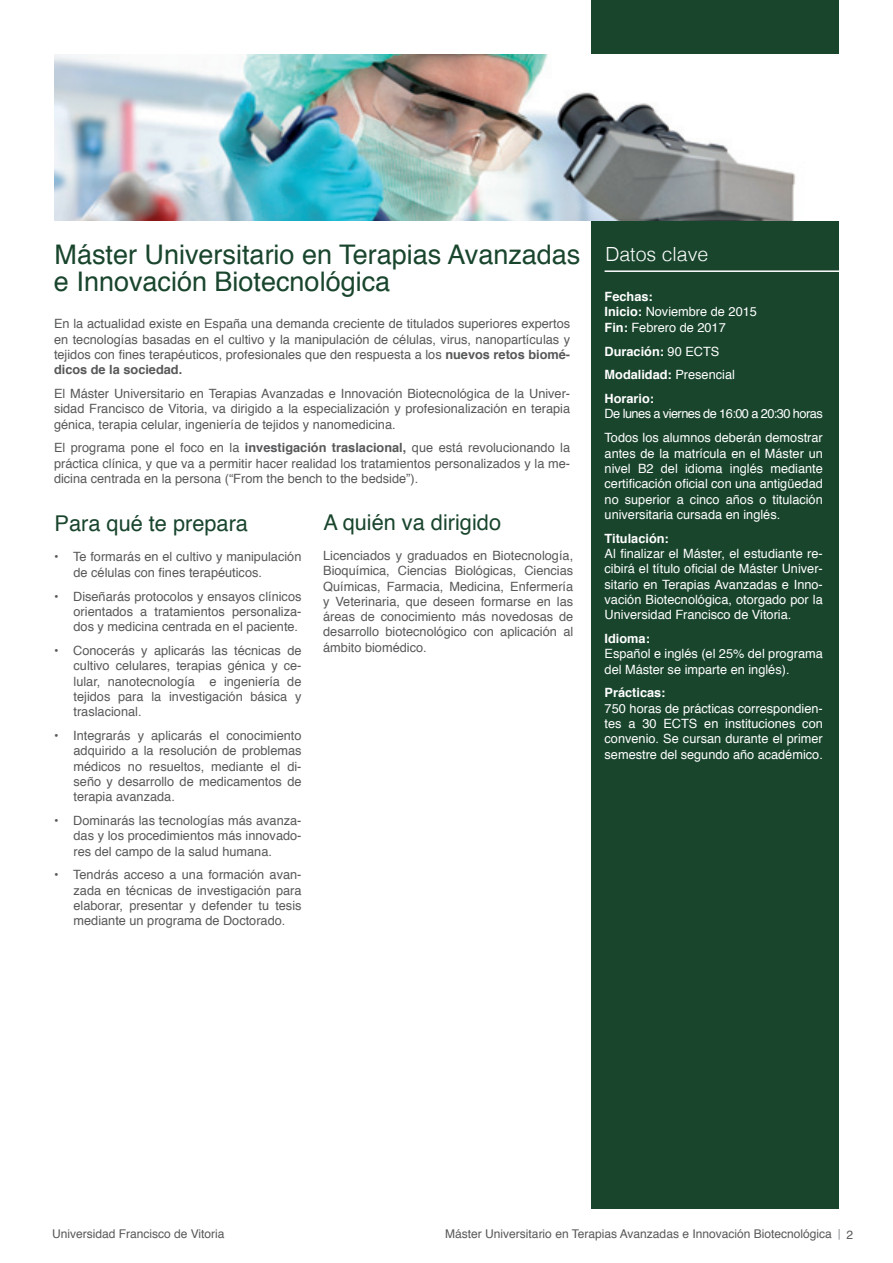
<style>
.page{position:relative;width:893px;height:1263px;background:#fff}
.page>*{position:absolute;margin:0;border:0;box-sizing:border-box;transform-origin:0 0}
.t1{font:27px/27px "Helvetica";color:#19452d}
.t2{font:21.75px "Helvetica";color:#19452d}
.t3{font:300 19.5px "Helvetica";color:#fff}
.t4{font:12.75px/15.3px "Helvetica";color:#57585a;text-align:justify}
.t5{font:12.75px/15.3px "Helvetica";color:#fff}
.t6{font:700 12.75px/23.9px "Helvetica";color:#fff}
.t7{font:12px "Helvetica";color:#57585a}
.s1{font-weight:700}
.s2{font-weight:400}
</style>
<div class="page">
<div style="left:591px;top:0;width:248px;height:1209px;background:#19452d"></div>
<hr style="left:605px;top:270px;width:246px;height:2px;background:#fff">
<img style="left:54px;top:54px;width:785px;height:167px">
<h1 class="t1" style="left:54px;top:242px;width:528px">Máster Universitario en Terapias Avanzadas e Innovación Biotecnológica</h1>
<p class="t4" style="left:54px;top:316px;width:518px">En la actualidad existe en España una demanda creciente de titulados superiores expertos en tecnologías basadas en el cultivo y la manipulación de células, virus, nanopartículas y tejidos con fines terapéuticos, profesionales que den respuesta a los <span class="s1">nuevos retos biomé&shy;dicos de la sociedad.</span></p>
<p class="t4" style="left:54px;top:386px;width:518px">El Máster Universitario en Terapias Avanzadas e Innovación Biotecnológica de la Univer&shy;sidad Francisco de Vitoria, va dirigido a la especialización y profesionalización en terapia génica, terapia celular, ingeniería de tejidos y nanomedicina.</p>
<p class="t4" style="left:54px;top:441px;width:518px">El programa pone el foco en la <span class="s1">investigación traslacional,</span> que está revolucionando la práctica clínica, y que va a permitir hacer realidad los tratamientos personalizados y la me&shy;dicina centrada en la persona (“From the bench to the bedside”).</p>
<h2 class="t2" style="left:55px;top:506px;width:195px">Para qué te prepara</h2>
<h2 class="t2" style="left:323px;top:505px;width:179px">A quién va dirigido</h2>
<p class="t4" style="left:74px;top:550px;width:229px;text-indent:-20px">• Te formarás en el cultivo y manipulación de células con fines terapéuticos.</p>
<p class="t4" style="left:74px;top:589px;width:229px;text-indent:-20px">• Diseñarás protocolos y ensayos clínicos orientados a tratamientos personaliza&shy;dos y medicina centrada en el paciente.</p>
<p class="t4" style="left:74px;top:643px;width:229px;text-indent:-20px">• Conocerás y aplicarás las técnicas de cultivo celulares, terapias génica y ce&shy;lular, nanotecnología e ingeniería de tejidos para la investigación básica y traslacional.</p>
<p class="t4" style="left:74px;top:728px;width:229px;text-indent:-20px">• Integrarás y aplicarás el conocimiento adquirido a la resolución de problemas médicos no resueltos, mediante el di&shy;seño y desarrollo de medicamentos de terapia avanzada.</p>
<p class="t4" style="left:74px;top:813px;width:229px;text-indent:-19px">• Dominarás las tecnologías más avanza&shy;das y los procedimientos más innovado&shy;res del campo de la salud humana.</p>
<p class="t4" style="left:74px;top:868px;width:229px;text-indent:-20px">• Tendrás acceso a una formación avan&shy;zada en técnicas de investigación para elaborar, presentar y defender tu tesis mediante un programa de Doctorado.</p>
<p class="t4" style="left:323px;top:548px;width:252px">Licenciados y graduados en Biotecnología, Bioquímica, Ciencias Biológicas, Ciencias Químicas, Farmacia, Medicina, Enfermería y Veterinaria, que deseen formarse en las áreas de conocimiento más novedosas de desarrollo biotecnológico con aplicación al ámbito biomédico.</p>
<h3 class="t3" style="left:605px;top:242px;width:104px">Datos clave</h3>
<p class="t5" style="left:605px;top:289px;width:154px"><span class="s1">Fechas:<br>Inicio:</span> Noviembre de 2015<br><span class="s1">Fin:</span> Febrero de 2017</p>
<p class="t6" style="left:605px;top:339px;width:132px">Duración: <span class="s2">90 ECTS<br></span>Modalidad: <span class="s2">Presencial<br></span>Horario:</p>
<p class="t5" style="left:605px;top:402px;width:220px;line-height:23.9px">De lunes a viernes de 16:00 a 20:30 horas<br>Todos los alumnos deberán demostrar</p>
<p class="t5" style="left:605px;top:446px;width:220px;text-align:justify">antes de la matrícula en el Máster un nivel B2 del idioma inglés mediante certificación oficial con una antigüedad no superior a cinco años o titulación universitaria cursada en inglés.</p>
<p class="t6" style="left:605px;top:526px;width:66px">Titulación:</p>
<p class="t5" style="left:605px;top:546px;width:220px;text-align:justify">Al finalizar el Máster, el estudiante re&shy;cibirá el título oficial de Máster Univer&shy;sitario en Terapias Avanzadas e Inno&shy;vación Biotecnológica, otorgado por la Universidad Francisco de Vitoria.</p>
<p class="t6" style="left:605px;top:627px;width:47px">Idioma:</p>
<p class="t5" style="left:605px;top:646px;width:220px">Español e inglés (el 25% del programa del Máster se imparte en inglés).</p>
<p class="t6" style="left:605px;top:681px;width:62px">Prácticas:</p>
<p class="t5" style="left:605px;top:701px;width:220px;text-align:justify">750 horas de prácticas correspondien&shy;tes a 30 ECTS en instituciones con convenio. Se cursan durante el primer semestre del segundo año académico.</p>
<p class="t7" style="left:52px;top:1224px;width:174px">Universidad Francisco de Vitoria</p>
<p class="t7" style="left:445px;top:1224px;width:409px">Máster Universitario en Terapias Avanzadas e Innovación Biotecnológica 2</p>
</div>
